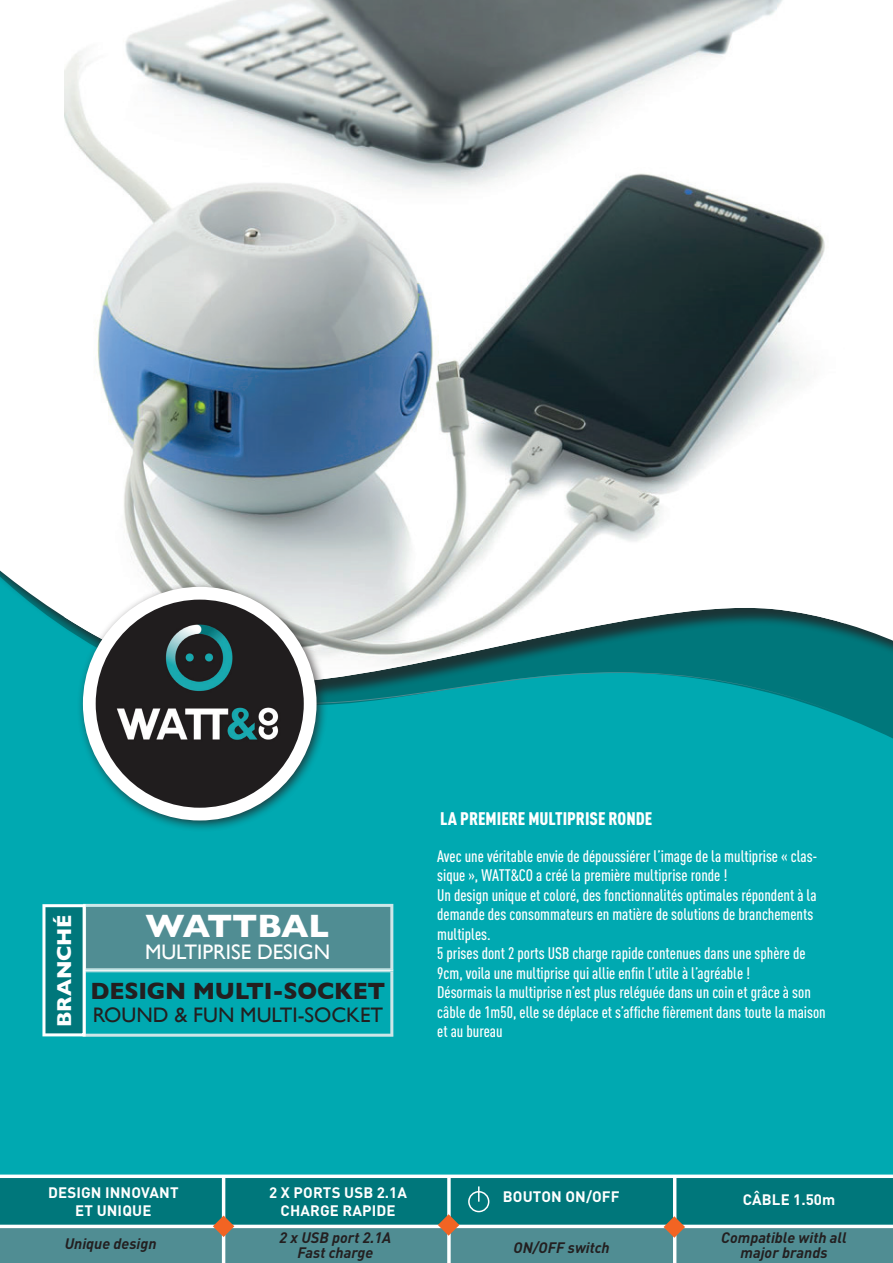
<style>
.page{position:relative;width:893px;height:1263px;background:#fff}
.page>*{position:absolute;margin:0;border:0;box-sizing:border-box;transform-origin:0 0}
.t1{font:700 33px "Gill Sans";letter-spacing:-.02em;color:#fff}
.t2{font:700 24px "Gill Sans";letter-spacing:-.01em;color:#231f20}
.t3{font:21px "Gill Sans";color:#231f20}
.t4{font:21px "Gill Sans";color:#fff}
.t5{font:700 20.55px "Gill Sans";letter-spacing:-.005em;color:#fff}
.t6{font:900 condensed 18px "DIN Pro";color:#fff}
.t7{font:500 condensed 16.5px/19.5px "DIN Pro";color:#fff}
.t8{font:italic 700 15px/15px "DIN Pro";color:#231f20;text-align:center}
.t9{font:700 15px/18px "DIN Pro";letter-spacing:.01em;color:#fff;text-align:center}
</style>
<div class="page">
<div style="left:0;top:520px;width:893px;height:743px;background:#00a9b1"></div>
<svg style="left:844px;top:702px;width:49px;height:37px;fill:#00777b"></svg>
<svg style="left:849px;top:717px;width:12px;height:5px"></svg>
<img style="left:329px;top:702px;width:520px;height:15px">
<svg style="left:42px;top:904px;width:351px;height:133px"></svg>
<div style="left:0;top:1176px;width:893px;height:87px;background:#00777b"></div>
<svg style="left:0;top:520px;width:893px;height:172px"></svg>
<img style="left:64px;top:0;width:781px;height:686px">
<svg style="left:0;top:1174px;width:893px;height:4px;fill:#fff"></svg>
<div style="left:0;top:1226px;width:893px;height:37px;background:#508d93"></div>
<hr style="left:222px;top:1175px;width:3px;height:88px;background:#fff">
<hr style="left:0;top:1225px;width:893px;height:3px;background:#fff">
<svg style="left:213px;top:1215px;width:21px;height:22px"></svg>
<svg style="left:447px;top:1176px;width:4px;height:87px"></svg>
<svg style="left:438px;top:1214px;width:21px;height:22px"></svg>
<hr style="left:673px;top:1176px;width:3px;height:87px;background:#fff">
<svg style="left:664px;top:1216px;width:21px;height:22px"></svg>
<div style="left:468px;top:1191px;width:21px;height:21px;border:2px solid #fff;border-radius:50%"></div>
<svg style="left:478px;top:1186px;width:2px;height:16px"></svg>
<div style="left:77px;top:581px;width:252px;height:251px;background:#231f20;opacity:.75"></div>
<img style="left:89px;top:593px;width:221px;height:221px;border-radius:110px">
<div style="left:83px;top:587px;width:234px;height:233px;border:13px solid #fff;border-radius:50%"></div>
<p class="t5" style="left:48px;top:1027px;width:114px;rotate:-90deg">BRANCHÉ</p>
<h1 class="t1" style="left:146px;top:900px;width:185px">WATTBAL</h1>
<p class="t4" style="left:145px;top:940px;width:187px">MULTIPRISE DESIGN</p>
<h2 class="t2" style="left:91px;top:972px;width:296px">DESIGN MULTI-SOCKET</h2>
<p class="t3" style="left:93px;top:1002px;width:292px">ROUND &amp; FUN MULTI-SOCKET</p>
<p class="t6" style="left:440px;top:807px;width:213px">LA PREMIERE MULTIPRISE RONDE</p>
<p class="t7" style="left:437px;top:846px;width:390px">Avec une véritable envie de dépoussiérer l’image de la multiprise « clas&shy;sique », WATT&amp;CO a créé la première multiprise ronde !<br>Un design unique et coloré, des fonctionnalités optimales répondent à la demande des consommateurs en matière de solutions de branchements multiples.<br>5 prises dont 2 ports USB charge rapide contenues dans une sphère de 9cm, voila une multiprise qui allie enfin l’utile à l’agréable !<br>Désormais la multiprise n’est plus reléguée dans un coin et grâce à son câble de 1m50, elle se déplace et s’affiche fièrement dans toute la maison et au bureau</p>
<p class="t9" style="left:48px;top:1183px;width:132px">DESIGN INNOVANT<br>ET UNIQUE</p>
<p class="t9" style="left:269px;top:1183px;width:139px">2 X PORTS USB 2.1A<br>CHARGE RAPIDE</p>
<p class="t9" style="left:503px;top:1187px;width:118px">BOUTON ON/OFF</p>
<p class="t9" style="left:743px;top:1190px;width:94px">CÂBLE 1.50m</p>
<p class="t8" style="left:65px;top:1235px;width:93px">Unique design</p>
<p class="t8" style="left:280px;top:1229px;width:113px">2 x USB port 2.1A<br>Fast charge</p>
<p class="t8" style="left:514px;top:1240px;width:98px">ON/OFF switch</p>
<p class="t8" style="left:721px;top:1229px;width:127px">Compatible with all major brands</p>
</div>
